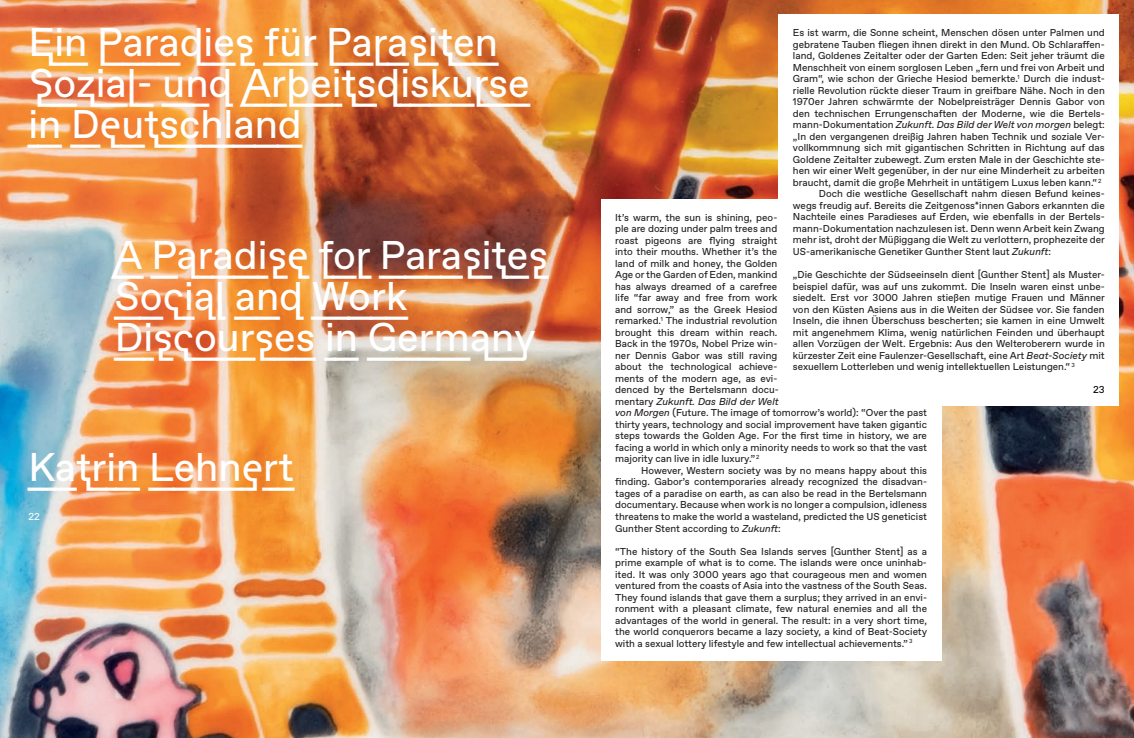
<style>
.page{position:relative;width:1134px;height:738px;background:#fff}
.page>*{position:absolute;margin:0;border:0;box-sizing:border-box;transform-origin:0 0}
.t1{font:40px/41px "ABC Favorit Lining";color:#fff}
.t2{font:10px/11.5px "ABC Favorit";color:#231f20;text-align:justify}
.t3{font:italic 10px "ABC Favorit";color:#231f20}
.t4{font:10px "ABC Favorit";color:#fff}
.t5{font:10px "ABC Favorit";color:#000001}
.s1{font-style:normal}
.s2{font-style:italic}
</style>
<div class="page">
<img style="left:0;top:0;width:1134px;height:737px">
<div style="left:601px;top:199px;width:340px;height:461px;background:#fff"></div>
<div style="left:779px;top:15px;width:340px;height:390px;background:#fff"></div>
<h1 class="t1" style="left:28px;top:24px;width:503px">Ein Paradies für Parasiten<br>Sozial- und Arbeitsdiskurse in Deutschland</h1>
<h1 class="t1" style="left:115px;top:237px;width:435px">A Paradise for Parasites<br>Social and Work<br>Discourses in Germany</h1>
<h1 class="t1" style="left:28px;top:448px;width:267px">Katrin Lehnert</h1>
<p class="t4" style="left:28px;top:510px;width:13px">22</p>
<p class="t2" style="left:793px;top:27px;width:313px">Es ist warm, die Sonne scheint, Menschen dösen unter Palmen und</p>
<p class="t2" style="left:793px;top:39px;width:313px">gebratene Tauben fliegen ihnen direkt in den Mund. Ob Schlaraffen-</p>
<p class="t2" style="left:793px;top:50px;width:313px">land, Goldenes Zeitalter oder der Garten Eden: Seit jeher träumt die</p>
<p class="t2" style="left:793px;top:62px;width:313px">Menschheit von einem sorglosen Leben „fern und frei von Arbeit und</p>
<p class="t2" style="left:793px;top:73px;width:313px">Gram“, wie schon der Grieche Hesiod bemerkte.<sup>1</sup> Durch die indust-</p>
<p class="t2" style="left:793px;top:85px;width:313px">rielle Revolution rückte dieser Traum in greifbare Nähe. Noch in den</p>
<p class="t2" style="left:793px;top:96px;width:313px">1970er Jahren schwärmte der Nobelpreisträger Dennis Gabor von</p>
<p class="t2" style="left:793px;top:108px;width:313px">den technischen Errungenschaften der Moderne, wie die Bertels-</p>
<p class="t3" style="left:793px;top:119px;width:313px"><span class="s1">mann-Dokumentation</span> Zukunft. Das Bild der Welt von morgen <span class="s1">belegt:</span></p>
<p class="t2" style="left:793px;top:131px;width:313px">„In den vergangenen dreißig Jahren haben Technik und soziale Ver-</p>
<p class="t2" style="left:793px;top:142px;width:313px">vollkommnung sich mit gigantischen Schritten in Richtung auf das</p>
<p class="t2" style="left:793px;top:154px;width:313px">Goldene Zeitalter zubewegt. Zum ersten Male in der Geschichte ste-</p>
<p class="t2" style="left:793px;top:165px;width:313px">hen wir einer Welt gegenüber, in der nur eine Minderheit zu arbeiten</p>
<p class="t2" style="left:793px;top:177px;width:310px">braucht, damit die große Mehrheit in untätigem Luxus leben kann.“ <sup>2</sup></p>
<p class="t2" style="left:819px;top:188px;width:287px">Doch die westliche Gesellschaft nahm diesen Befund keines-</p>
<p class="t2" style="left:793px;top:200px;width:313px">wegs freudig auf. Bereits die Zeitgenoss*innen Gabors erkannten die</p>
<p class="t2" style="left:793px;top:211px;width:313px">Nachteile eines Paradieses auf Erden, wie ebenfalls in der Bertels-</p>
<p class="t2" style="left:793px;top:223px;width:313px">mann-Dokumentation nachzulesen ist. Denn wenn Arbeit kein Zwang</p>
<p class="t2" style="left:793px;top:234px;width:314px">mehr ist, droht der Müßiggang die Welt zu verlottern, prophezeite der</p>
<p class="t2" style="left:793px;top:246px;width:260px">US-amerikanische Genetiker Gunther Stent laut <span class="s2">Zukunft</span>:</p>
<p class="t2" style="left:793px;top:269px;width:314px">„Die Geschichte der Südseeinseln dient [Gunther Stent] als Muster&shy;beispiel dafür, was auf uns zukommt. Die Inseln waren einst unbe&shy;siedelt. Erst vor 3000 Jahren stießen mutige Frauen und Männer von den Küsten Asiens aus in die Weiten der Südsee vor. Sie fanden Inseln, die ihnen Überschuss bescherten; sie kamen in eine Umwelt mit angenehmem Klima, wenig natürlichen Feinden und überhaupt allen Vorzügen der Welt. Ergebnis: Aus den Welteroberern wurde in kürzester Zeit eine Faulenzer-Gesellschaft, eine Art <span class="s2">Beat-Society</span> mit sexuellem Lotterleben und wenig intellektuellen Leistungen.“ <sup>3</sup></p>
<p class="t2" style="left:615px;top:211px;width:313px;text-align:left">It’s warm, the sun is shining, peo-<br>ple are dozing under palm trees and<br>roast pigeons are flying straight<br>into their mouths. Whether it’s the<br>land of milk and honey, the Golden<br>Age or the Garden of Eden, mankind<br>has always dreamed of a carefree<br>life “far away and free from work<br>and sorrow,” as the Greek Hesiod<br>remarked.<sup>1</sup> The industrial revolution<br>brought this dream within reach.<br>Back in the 1970s, Nobel Prize win-<br>ner Dennis Gabor was still raving<br>about the technological achieve-<br>ments of the modern age, as evi-<br>denced by the Bertelsmann docu-<br>mentary <span class="s2">Zukunft. Das Bild der Welt<br>von Morgen</span> (Future. The image of tomorrow’s world): “Over the past thirty years, technology and social improvement have taken gigantic steps towards the Golden Age. For the first time in history, we are facing a world in which only a minority needs to work so that the vast majority can live in idle luxury.” <sup>2</sup></p>
<p class="t2" style="left:615px;top:464px;width:313px;text-indent:26px">However, Western society was by no means happy about this finding. Gabor’s contemporaries already recognized the disadvan&shy;tages of a paradise on earth, as can also be read in the Bertelsmann documentary. Because when work is no longer a compulsion, idleness threatens to make the world a wasteland, predicted the US geneticist Gunther Stent according to <span class="s2">Zukunft</span>:</p>
<p class="t2" style="left:615px;top:545px;width:313px">“The history of the South Sea Islands serves [Gunther Stent] as a prime example of what is to come. The islands were once uninhab&shy;ited. It was only 3000 years ago that courageous men and women ventured from the coasts of Asia into the vastness of the South Seas.<br>They found islands that gave them a surplus; they arrived in an envi&shy;ronment with a pleasant climate, few natural enemies and all the advantages of the world in general. The result: in a very short time, the world conquerors became a lazy society, a kind of Beat-Society with a sexual lottery lifestyle and few intellectual achievements.” <sup>3</sup></p>
<p class="t5" style="left:1093px;top:383px;width:13px">23</p>
</div>
